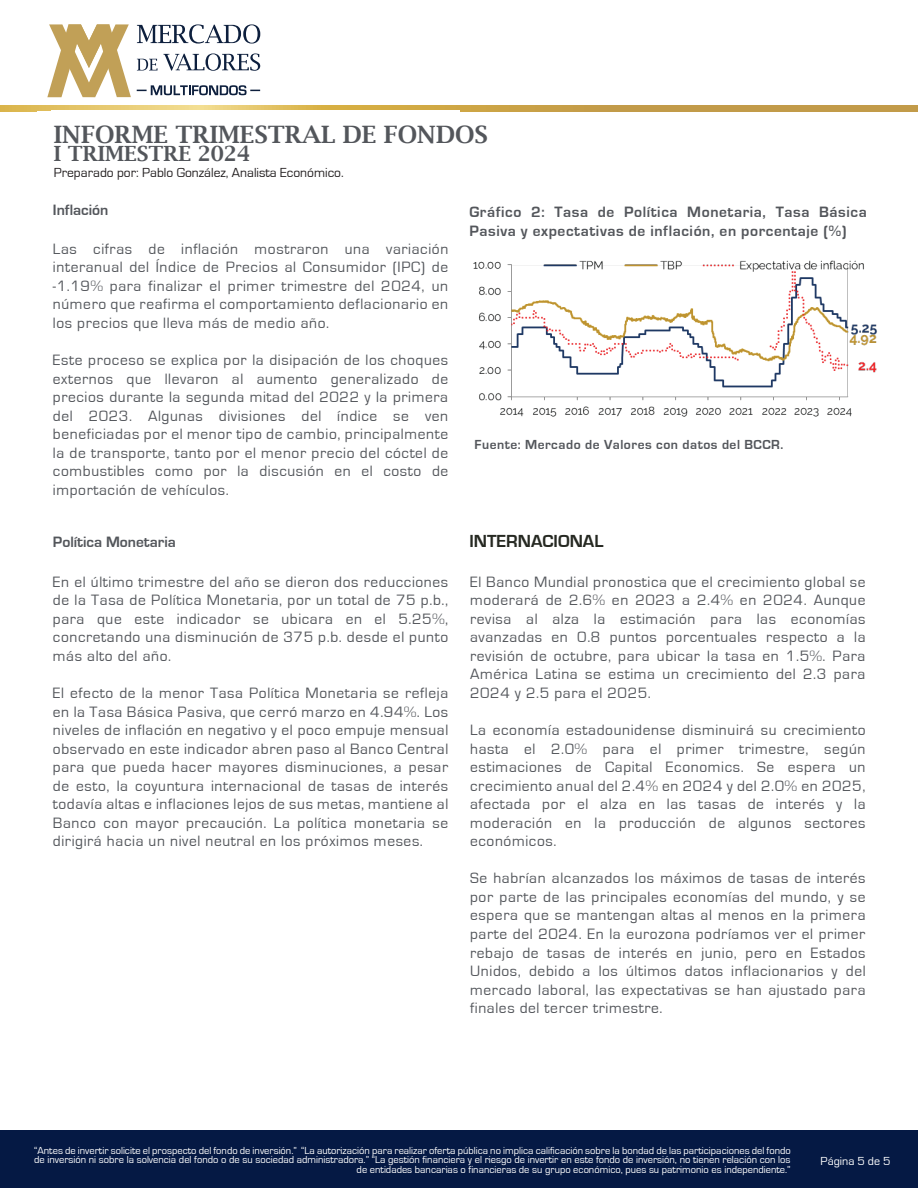
<style>
.page{position:relative;width:918px;height:1188px;background:#fff}
.page>*{position:absolute;margin:0;border:0;box-sizing:border-box;transform-origin:0 0}
.t1{font:600 24px "Lucida Bright";color:#53565b}
.t2{font:600 21px "Lucida Bright";color:#53565b}
.t3{font:700 18px "Eurostile";color:#262922}
.t4{font:15.45px/18.6px "Eurostile";letter-spacing:.04em;color:#53565b;text-align:justify}
.t5{font:700 15.45px/19.5px "Eurostile";letter-spacing:.04em;color:#53565b}
.t6{font:700 15.45px "Eurostile";color:#53565b}
.t7{font:13.5px "Eurostile";color:#231f20}
.t8{font:700 13.5px "Eurostile";letter-spacing:.04em;color:#53565b}
.t9{font:600 13.5px "Lucida Bright";color:#53565b}
.t10{font:12px "Eurostile";color:#fff}
.t11{font:10.5px/9.4px "Eurostile";color:#fff;text-align:right}
</style>
<div class="page">
<div style="left:0;top:1130px;width:918px;height:58px;background:#051944"></div>
<svg style="left:0;top:106px;width:918px;height:6px"></svg>
<div style="left:51px;top:111px;width:409px;height:83px;background:#fff"></div>
<div style="left:38px;top:111px;width:380px;height:69px;background:#fff"></div>
<svg style="left:47px;top:24px;width:84px;height:73px"></svg>
<svg style="left:137px;top:24px;width:123px;height:20px"></svg>
<svg style="left:137px;top:53px;width:123px;height:18px"></svg>
<svg style="left:137px;top:85px;width:123px;height:10px"></svg>
<img style="left:473px;top:260px;width:404px;height:157px">
<h1 class="t1" style="left:53px;top:115px;width:338px">COMENTARIO ECONÓMICO</h1>
<p class="t9" style="left:54px;top:139px;width:360px">REVISIÓN DEL ENTORNO LOCAL E INTERNACIONAL</p>
<h1 class="t1" style="left:54px;top:121px;width:436px">INFORME TRIMESTRAL DE FONDOS</h1>
<h2 class="t2" style="left:54px;top:142px;width:198px">I TRIMESTRE 2024</h2>
<p class="t7" style="left:54px;top:165px;width:291px">Preparado por: Pablo González, Analista Económico.</p>
<p class="t6" style="left:53px;top:202px;width:57px">Inflación</p>
<p class="t4" style="left:53px;top:240px;width:397px">Las cifras de inflación mostraron una variación interanual del Índice de Precios al Consumidor (IPC) de -1.19% para finalizar el primer trimestre del 2024, un número que reafirma el comportamiento deflacionario en los precios que lleva más de medio año.</p>
<p class="t4" style="left:53px;top:351px;width:397px">Este proceso se explica por la disipación de los choques externos que llevaron al aumento generalizado de precios durante la segunda mitad del 2022 y la primera del 2023. Algunas divisiones del índice se ven beneficiadas por el menor tipo de cambio, principalmente la de transporte, tanto por el menor precio del cóctel de combustibles como por la discusión en el costo de importación de vehículos.</p>
<p class="t6" style="left:53px;top:533px;width:124px">Política Monetaria</p>
<p class="t4" style="left:53px;top:573px;width:397px">En el último trimestre del año se dieron dos reducciones de la Tasa de Política Monetaria, por un total de 75 p.b., para que este indicador se ubicara en el 5.25%, concretando una disminución de 375 p.b. desde el punto más alto del año.</p>
<p class="t4" style="left:53px;top:684px;width:397px">El efecto de la menor Tasa Política Monetaria se refleja en la Tasa Básica Pasiva, que cerró marzo en 4.94%. Los niveles de inflación en negativo y el poco empuje mensual observado en este indicador abren paso al Banco Central para que pueda hacer mayores disminuciones, a pesar de esto, la coyuntura internacional de tasas de interés todavía altas e inflaciones lejos de sus metas, mantiene al Banco con mayor precaución. La política monetaria se dirigirá hacia un nivel neutral en los próximos meses.</p>
<p class="t5" style="left:469px;top:202px;width:399px">Gráfico 2: Tasa de Política Monetaria, Tasa Básica<br>Pasiva y expectativas de inflación, en porcentaje (%)</p>
<p class="t8" style="left:475px;top:437px;width:310px">Fuente: Mercado de Valores con datos del BCCR.</p>
<p class="t3" style="left:469px;top:531px;width:136px">INTERNACIONAL</p>
<p class="t4" style="left:470px;top:573px;width:397px">El Banco Mundial pronostica que el crecimiento global se moderará de 2.6% en 2023 a 2.4% en 2024. Aunque revisa al alza la estimación para las economías avanzadas en 0.8 puntos porcentuales respecto a la revisión de octubre, para ubicar la tasa en 1.5%. Para América Latina se estima un crecimiento del 2.3 para 2024 y 2.5 para el 2025.</p>
<p class="t4" style="left:470px;top:721px;width:397px">La economía estadounidense disminuirá su crecimiento hasta el 2.0% para el primer trimestre, según estimaciones de Capital Economics. Se espera un crecimiento anual del 2.4% en 2024 y del 2.0% en 2025, afectada por el alza en las tasas de interés y la moderación en la producción de algunos sectores económicos.</p>
<p class="t4" style="left:470px;top:869px;width:397px">Se habrían alcanzados los máximos de tasas de interés por parte de las principales economías del mundo, y se espera que se mantengan altas al menos en la primera parte del 2024. En la eurozona podríamos ver el primer rebajo de tasas de interés en junio, pero en Estados Unidos, debido a los últimos datos inflacionarios y del mercado laboral, las expectativas se han ajustado para finales del tercer trimestre.</p>
<p class="t11" style="left:34px;top:1146px;width:758px">“Antes de invertir solicite el prospecto del fondo de inversión.” “La autorización para realizar oferta pública no implica calificación sobre la bondad de las participaciones del fondo de inversión ni sobre la solvencia del fondo o de su sociedad administradora.” “La gestión financiera y el riesgo de invertir en este fondo de inversión, no tienen relación con los de entidades bancarias o financieras de su grupo económico, pues su patrimonio es independiente.”</p>
<p class="t10" style="left:821px;top:1155px;width:71px">Página 5 de 5</p>
</div>
